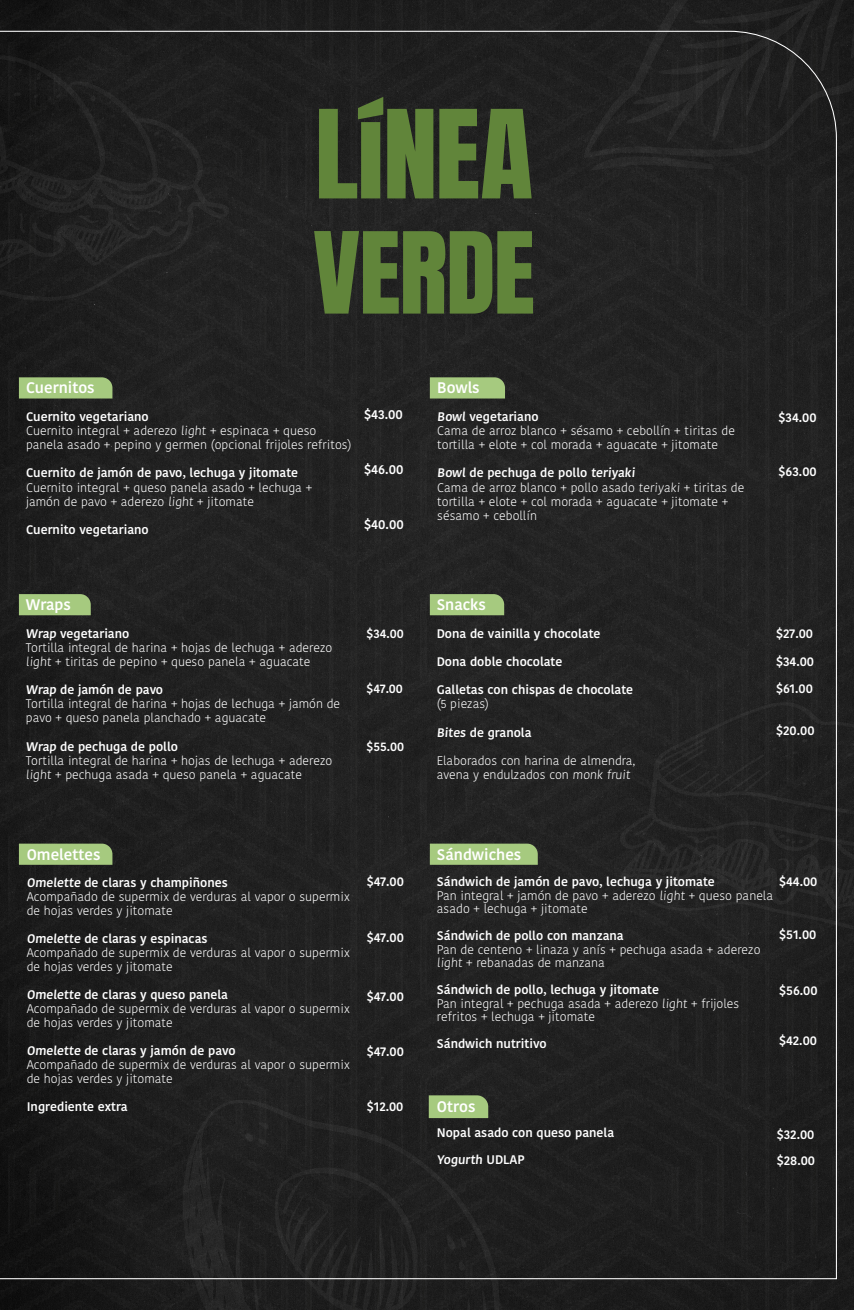
<style>
.page{position:relative;width:854px;height:1310px;background:#fff}
.page>*{position:absolute;margin:0;border:0;box-sizing:border-box;transform-origin:0 0}
.t1{font:104.26px "Anton";letter-spacing:-.005em;color:#61853a;scale:1.05 1}
.t2{font:95.94px "Anton";letter-spacing:-.015em;color:#61853a;scale:1.05 1}
.t3{font:600 15.29px "Kohinoor Telugu";color:#fff}
.t4{font:600 13.2px "Kohinoor Telugu";color:#fff}
.t5{font:600 12.88px/27.5px "Kohinoor Telugu";color:#fff;text-align:justify}
.t6{font:600 12.56px "Kohinoor Telugu";color:#fff}
.t7{font:300 12.42px/14.1px "Kohinoor Telugu";color:#fff}
.t8{font:600 12.42px/26.6px "Kohinoor Telugu";color:#fff}
</style>
<div class="page">
<img style="left:0;top:0;width:853px;height:1310px">
<div style="left:0;top:30px;width:837px;height:1249px;background:#212121"></div>
<svg style="left:583px;top:0;width:270px;height:170px;background:#222"></svg>
<div style="left:186px;top:1095px;width:314px;height:215px;background:#202020"></div>
<div style="left:181px;top:1120px;width:300px;height:190px;background:#1f1f1f"></div>
<svg style="left:458px;top:1260px;width:7px;height:11px"></svg>
<svg style="left:445px;top:1234px;width:21px;height:17px"></svg>
<svg style="left:179px;top:1122px;width:238px;height:188px;background:#222"></svg>
<svg style="left:448px;top:1290px;width:43px;height:20px"></svg>
<svg style="left:0;top:53px;width:230px;height:249px;background:#1f1f1f"></svg>
<svg style="left:615px;top:701px;width:239px;height:261px;background:#232323"></svg>
<svg style="left:429px;top:377px;width:76px;height:21px;background:#a0c27b"></svg>
<svg style="left:19px;top:594px;width:72px;height:21px;background:#a2c57c"></svg>
<svg style="left:429px;top:594px;width:75px;height:21px;background:#a2c47c"></svg>
<svg style="left:429px;top:843px;width:108px;height:22px;background:#9fc17a"></svg>
<svg style="left:19px;top:843px;width:93px;height:22px;background:#9fc17a"></svg>
<svg style="left:428px;top:1095px;width:60px;height:23px"></svg>
<div style="left:19px;top:377px;width:93px;height:21px;background:#a6ca7f"></div>
<h1 class="t1" style="left:315px;top:101px;width:209px">LíNEA</h1>
<h2 class="t2" style="left:313px;top:224px;width:213px">VERDE</h2>
<p class="t3" style="left:26px;top:379px;width:70px">Cuernitos</p>
<p class="t8" style="left:26px;top:403px;width:124px">Cuernito vegetariano</p>
<p class="t7" style="left:26px;top:423px;width:327px">Cuernito integral + aderezo light + espinaca + queso panela asado + pepino y germen (opcional frijoles refritos)</p>
<p class="t8" style="left:26px;top:460px;width:273px">Cuernito de jamón de pavo, lechuga y jitomate</p>
<p class="t7" style="left:26px;top:480px;width:287px">Cuernito integral + queso panela asado + lechuga + jamón de pavo + aderezo light + jitomate</p>
<p class="t8" style="left:26px;top:516px;width:124px">Cuernito vegetariano</p>
<p class="t4" style="left:364px;top:407px;width:40px">$43.00</p>
<p class="t4" style="left:364px;top:462px;width:41px">$46.00</p>
<p class="t4" style="left:364px;top:517px;width:41px">$40.00</p>
<p class="t3" style="left:26px;top:595px;width:47px">Wraps</p>
<p class="t8" style="left:26px;top:620px;width:105px">Wrap vegetariano</p>
<p class="t7" style="left:26px;top:640px;width:308px">Tortilla integral de harina + hojas de lechuga + aderezo light + tiritas de pepino + queso panela + aguacate</p>
<p class="t8" style="left:26px;top:676px;width:139px">Wrap de jamón de pavo</p>
<p class="t7" style="left:26px;top:697px;width:316px">Tortilla integral de harina + hojas de lechuga + jamón de pavo + queso panela planchado + aguacate</p>
<p class="t8" style="left:26px;top:733px;width:153px">Wrap de pechuga de pollo</p>
<p class="t7" style="left:26px;top:753px;width:308px">Tortilla integral de harina + hojas de lechuga + aderezo light + pechuga asada + queso panela + aguacate</p>
<p class="t6" style="left:366px;top:626px;width:38px">$34.00</p>
<p class="t6" style="left:366px;top:681px;width:38px">$47.00</p>
<p class="t6" style="left:366px;top:739px;width:39px">$55.00</p>
<p class="t3" style="left:437px;top:379px;width:44px">Bowls</p>
<p class="t8" style="left:437px;top:403px;width:103px">Bowl vegetariano</p>
<p class="t7" style="left:437px;top:423px;width:299px">Cama de arroz blanco + sésamo + cebollín + tiritas de tortilla + elote + col morada + aguacate + jitomate</p>
<p class="t8" style="left:437px;top:460px;width:201px">Bowl de pechuga de pollo teriyaki</p>
<p class="t7" style="left:437px;top:480px;width:308px">Cama de arroz blanco + pollo asado teriyaki + tiritas de tortilla + elote + col morada + aguacate + jitomate + sésamo + cebollín</p>
<p class="t3" style="left:436px;top:595px;width:51px">Snacks</p>
<p class="t8" style="left:436px;top:620px;width:165px">Dona de vainilla y chocolate</p>
<p class="t8" style="left:436px;top:648px;width:127px">Dona doble chocolate</p>
<p class="t8" style="left:436px;top:676px;width:198px">Galletas con chispas de chocolate</p>
<p class="t7" style="left:436px;top:697px;width:54px">(5 piezas)</p>
<p class="t8" style="left:436px;top:719px;width:96px">Bites de granola</p>
<p class="t7" style="left:436px;top:753px;width:200px">Elaborados con harina de almendra, avena y endulzados con monk fruit</p>
<p class="t5" style="left:778px;top:404px;width:39px">$34.00</p>
<p class="t5" style="left:778px;top:458px;width:40px">$63.00</p>
<p class="t5" style="left:776px;top:620px;width:39px">$27.00 $34.00 $61.00</p>
<p class="t5" style="left:776px;top:716px;width:40px">$20.00</p>
<p class="t3" style="left:27px;top:845px;width:75px">Omelettes</p>
<p class="t8" style="left:27px;top:870px;width:203px">Omelette de claras y champiñones</p>
<p class="t7" style="left:27px;top:890px;width:324px;line-height:14px">Acompañado de supermix de verduras al vapor o supermix de hojas verdes y jitomate</p>
<p class="t8" style="left:27px;top:925px;width:182px">Omelette de claras y espinacas</p>
<p class="t7" style="left:27px;top:946px;width:324px;line-height:14px">Acompañado de supermix de verduras al vapor o supermix de hojas verdes y jitomate</p>
<p class="t8" style="left:27px;top:981px;width:203px">Omelette de claras y queso panela</p>
<p class="t7" style="left:27px;top:1002px;width:324px;line-height:14px">Acompañado de supermix de verduras al vapor o supermix de hojas verdes y jitomate</p>
<p class="t8" style="left:27px;top:1037px;width:210px">Omelette de claras y jamón de pavo</p>
<p class="t7" style="left:27px;top:1057px;width:324px;line-height:14px">Acompañado de supermix de verduras al vapor o supermix de hojas verdes y jitomate</p>
<p class="t8" style="left:27px;top:1093px;width:102px">Ingrediente extra</p>
<p class="t5" style="left:366px;top:868px;width:39px">$47.00</p>
<p class="t5" style="left:366px;top:923px;width:39px">$47.00</p>
<p class="t5" style="left:366px;top:982px;width:39px">$47.00</p>
<p class="t5" style="left:366px;top:1037px;width:39px">$47.00</p>
<p class="t5" style="left:366px;top:1092px;width:38px">$12.00</p>
<p class="t3" style="left:436px;top:845px;width:86px">Sándwiches</p>
<p class="t8" style="left:436px;top:868px;width:279px">Sándwich de jamón de pavo, lechuga y jitomate</p>
<p class="t7" style="left:436px;top:889px;width:338px;line-height:13.3px">Pan integral + jamón de pavo + aderezo light + queso panela asado + lechuga + jitomate</p>
<p class="t8" style="left:436px;top:922px;width:188px">Sándwich de pollo con manzana</p>
<p class="t7" style="left:436px;top:943px;width:325px;line-height:13.3px">Pan de centeno + linaza y anís + pechuga asada + aderezo light + rebanadas de manzana</p>
<p class="t8" style="left:436px;top:976px;width:223px">Sándwich de pollo, lechuga y jitomate</p>
<p class="t7" style="left:436px;top:997px;width:304px;line-height:13.3px">Pan integral + pechuga asada + aderezo light + frijoles refritos + lechuga + jitomate</p>
<p class="t8" style="left:436px;top:1030px;width:111px">Sándwich nutritivo</p>
<p class="t5" style="left:778px;top:868px;width:40px">$44.00</p>
<p class="t5" style="left:778px;top:921px;width:39px">$51.00</p>
<p class="t5" style="left:778px;top:977px;width:40px">$56.00</p>
<p class="t5" style="left:778px;top:1027px;width:39px">$42.00</p>
<p class="t3" style="left:436px;top:1098px;width:40px">Otros</p>
<p class="t8" style="left:436px;top:1119px;width:179px">Nopal asado con queso panela<br>Yogurth U D LA P</p>
<p class="t5" style="left:776px;top:1121px;width:40px;line-height:26.6px">$32.00 $28.00</p>
</div>
